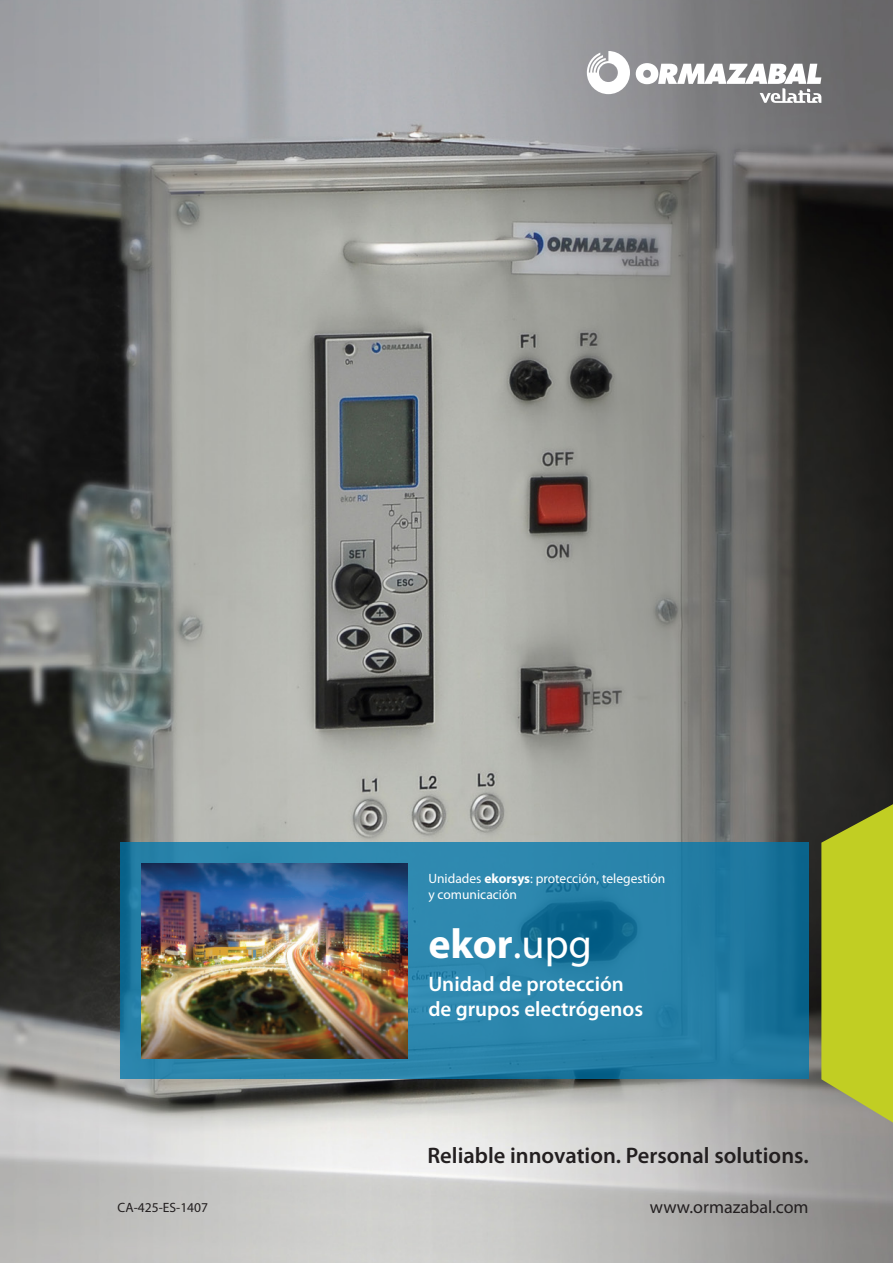
<style>
.page{position:relative;width:893px;height:1263px;background:#fff}
.page>*{position:absolute;margin:0;border:0;box-sizing:border-box;transform-origin:0 0}
.t1{font:700 42px "Myriad Pro";color:#fff}
.t2{font:600 22.5px "Myriad Pro";color:#231f20}
.Subtitle{font:600 21px/25.2px "Myriad Pro";color:#fff}
.Web{font:18px "Myriad Pro";color:#231f20}
.Supertítle{font:13.5px/16.2px "Myriad Pro";color:#fff}
.Part_Number{font:13.5px "Myriad Pro";color:#231f20}
.s1{font-weight:700}
.s2{font-weight:400}
</style>
<div class="page">
<img style="left:0;top:0;width:893px;height:1263px">
<svg style="left:120px;top:843px;width:689px;height:236px;fill:#2882a9"></svg>
<svg style="left:821px;top:804px;width:72px;height:318px"></svg>
<img style="left:141px;top:864px;width:266px;height:194px">
<svg style="left:587px;top:51px;width:43px;height:43px"></svg>
<svg style="left:636px;top:63px;width:185px;height:40px"></svg>
<p class="Supertítle" style="left:428px;top:870px;width:239px">Unidades <span class="s1">ekorsys</span>: protección, telegestión y comunicación</p>
<p class="t1" style="left:428px;top:916px;width:165px">ekor<span class="s2">.upg</span></p>
<p class="Subtitle" style="left:428px;top:971px;width:216px">Unidad de protección de grupos electrógenos</p>
<p class="t2" style="left:427px;top:1141px;width:383px">Reliable innovation. Personal solutions.</p>
<p class="Part_Number" style="left:118px;top:1199px;width:92px">CA-425-ES-1407</p>
<p class="Web" style="left:650px;top:1195px;width:160px">www.ormazabal.com</p>
</div>
